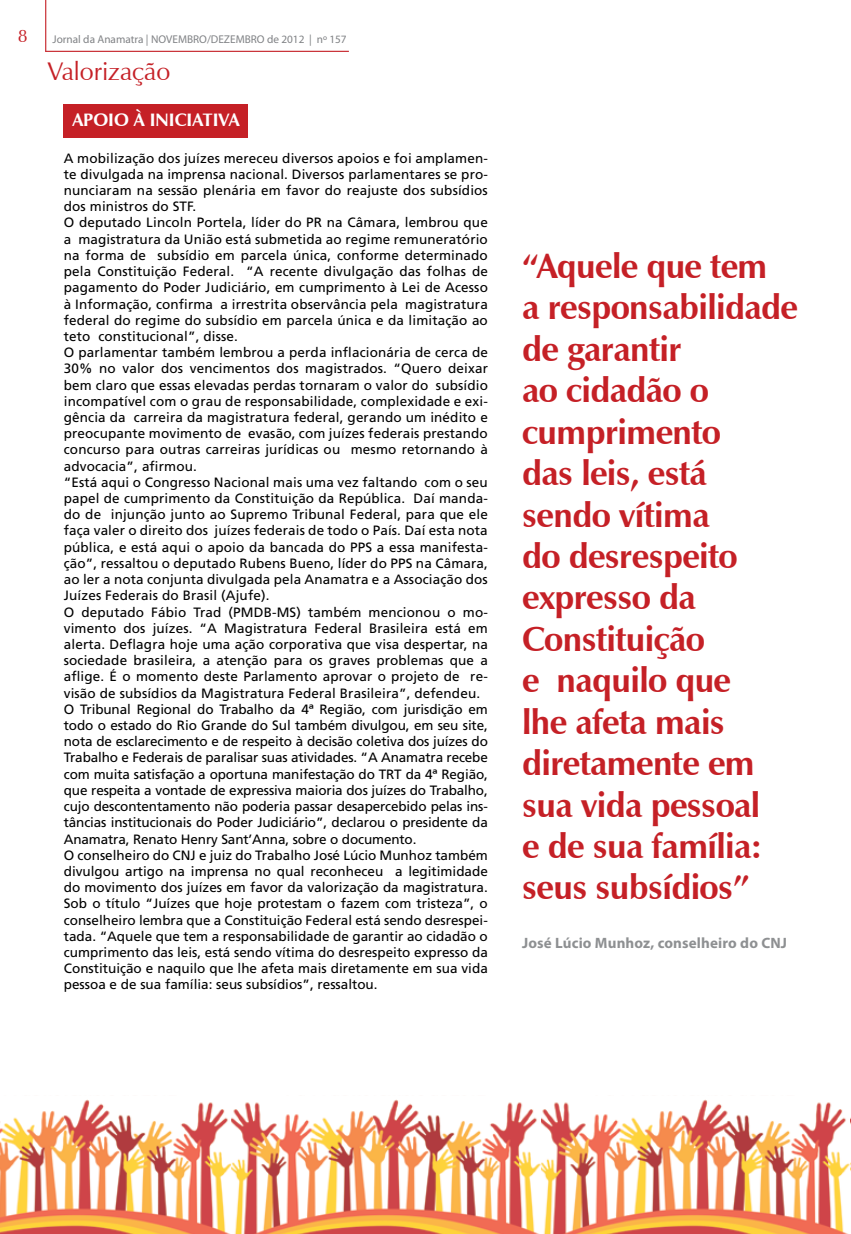
<style>
.page{position:relative;width:851px;height:1234px;background:#fff}
.page>*{position:absolute;margin:0;border:0;box-sizing:border-box;transform-origin:0 0}
.t1{font:700 34.5px/41.4px "Zapf Humanist 601 BT";letter-spacing:-.02em;color:#c52026}
.t2{font:25.5px "Zapf Humanist 601 BT";color:#c52026}
.t3{font:700 18px "Zapf Humanist 601 BT";color:#fff}
.t4{font:18px "Zapf Humanist 601 BT";color:#c52026}
.t5{font:700 15px "Myriad Pro";letter-spacing:.01em;color:#8e9092}
.t6{font:13.5px/16.2px "Frutiger";letter-spacing:.01em;color:#000}
.t7{font:11.25px "Myriad Pro";color:#808285}
</style>
<div class="page">
<hr style="left:45px;top:0;width:1px;height:52px;background:#c52026">
<hr style="left:45px;top:51px;width:304px;height:1px;background:#c52026">
<div style="left:64px;top:105px;width:184px;height:33px;background:#c52026"></div>
<img style="left:0;top:1099px;width:851px;height:134px">
<h3 class="t4" style="left:18px;top:25px;width:11px">8</h3>
<p class="t7" style="left:52px;top:32px;width:295px">Jornal da Anamatra | NOVEMBRO/DEZEMBRO de 2012 | nº 157</p>
<h2 class="t2" style="left:48px;top:56px;width:124px">Valorização</h2>
<h3 class="t3" style="left:72px;top:109px;width:167px">Apoio à in iciativa</h3>
<p class="t6" style="left:64px;top:150px;width:425px">A mobilização dos juízes mereceu diversos apoios e foi amplamen&shy;te divulgada na imprensa nacional. Diversos parlamentares se pro&shy;nunciaram na sessão plenária em favor do reajuste dos subsídios dos ministros do STF.<br>O deputado Lincoln Portela, líder do PR na Câmara, lembrou que a magistratura da União está submetida ao regime remuneratório na forma de subsídio em parcela única, conforme determinado pela Constituição Federal. “A recente divulgação das folhas de pagamento do Poder Judiciário, em cumprimento à Lei de Acesso à Informação, confirma a irrestrita observância pela magistratura federal do regime do subsídio em parcela única e da limitação ao teto constitucional”, disse.<br>O parlamentar também lembrou a perda inflacionária de cerca de 30% no valor dos vencimentos dos magistrados. “Quero deixar bem claro que essas elevadas perdas tornaram o valor do subsídio incompatível com o grau de responsabilidade, complexidade e exi&shy;gência da carreira da magistratura federal, gerando um inédito e preocupante movimento de evasão, com juízes federais prestando concurso para outras carreiras jurídicas ou mesmo retornando à advocacia”, afirmou.<br>“Está aqui o Congresso Nacional mais uma vez faltando com o seu papel de cumprimento da Constituição da República. Daí manda&shy;do de injunção junto ao Supremo Tribunal Federal, para que ele faça valer o direito dos juízes federais de todo o País. Daí esta nota pública, e está aqui o apoio da bancada do PPS a essa manifesta&shy;ção”, ressaltou o deputado Rubens Bueno, líder do PPS na Câmara, ao ler a nota conjunta divulgada pela Anamatra e a Associação dos Juízes Federais do Brasil (Ajufe).<br>O deputado Fábio Trad (PMDB-MS) também mencionou o mo&shy;vimento dos juízes. “A Magistratura Federal Brasileira está em alerta. Deflagra hoje uma ação corporativa que visa despertar, na sociedade brasileira, a atenção para os graves problemas que a aflige. É o momento deste Parlamento aprovar o projeto de re&shy;visão de subsídios da Magistratura Federal Brasileira”, defendeu.<br>O Tribunal Regional do Trabalho da 4ª Região, com jurisdição em todo o estado do Rio Grande do Sul também divulgou, em seu site, nota de esclarecimento e de respeito à decisão coletiva dos juízes do Trabalho e Federais de paralisar suas atividades. “A Anamatra recebe com muita satisfação a oportuna manifestação do TRT da 4ª Região, que respeita a vontade de expressiva maioria dos juízes do Trabalho, cujo descontentamento não poderia passar desapercebido pelas ins&shy;tâncias institucionais do Poder Judiciário”, declarou o presidente da Anamatra, Renato Henry Sant’Anna, sobre o documento.<br>O conselheiro do CNJ e juiz do Trabalho José Lúcio Munhoz também divulgou artigo na imprensa no qual reconheceu a legitimidade do movimento dos juízes em favor da valorização da magistratura.<br>Sob o título “Juízes que hoje protestam o fazem com tristeza”, o conselheiro lembra que a Constituição Federal está sendo desrespei&shy;tada. “Aquele que tem a responsabilidade de garantir ao cidadão o cumprimento das leis, está sendo vítima do desrespeito expresso da Constituição e naquilo que lhe afeta mais diretamente em sua vida pessoa e de sua família: seus subsídios”, ressaltou.</p>
<h1 class="t1" style="left:522px;top:245px;width:277px">“Aquele que tem<br>a responsabilidade de garantir<br>ao cidadão o cumprimento<br>das leis, está sendo vítima<br>do desrespeito expresso da<br>Constituição<br>e naquilo que<br>lhe afeta mais diretamente em sua vida pessoal<br>e de sua família: seus subsídios”</h1>
<p class="t5" style="left:522px;top:932px;width:266px">José Lúcio Munhoz, conselheiro do CNJ</p>
</div>
